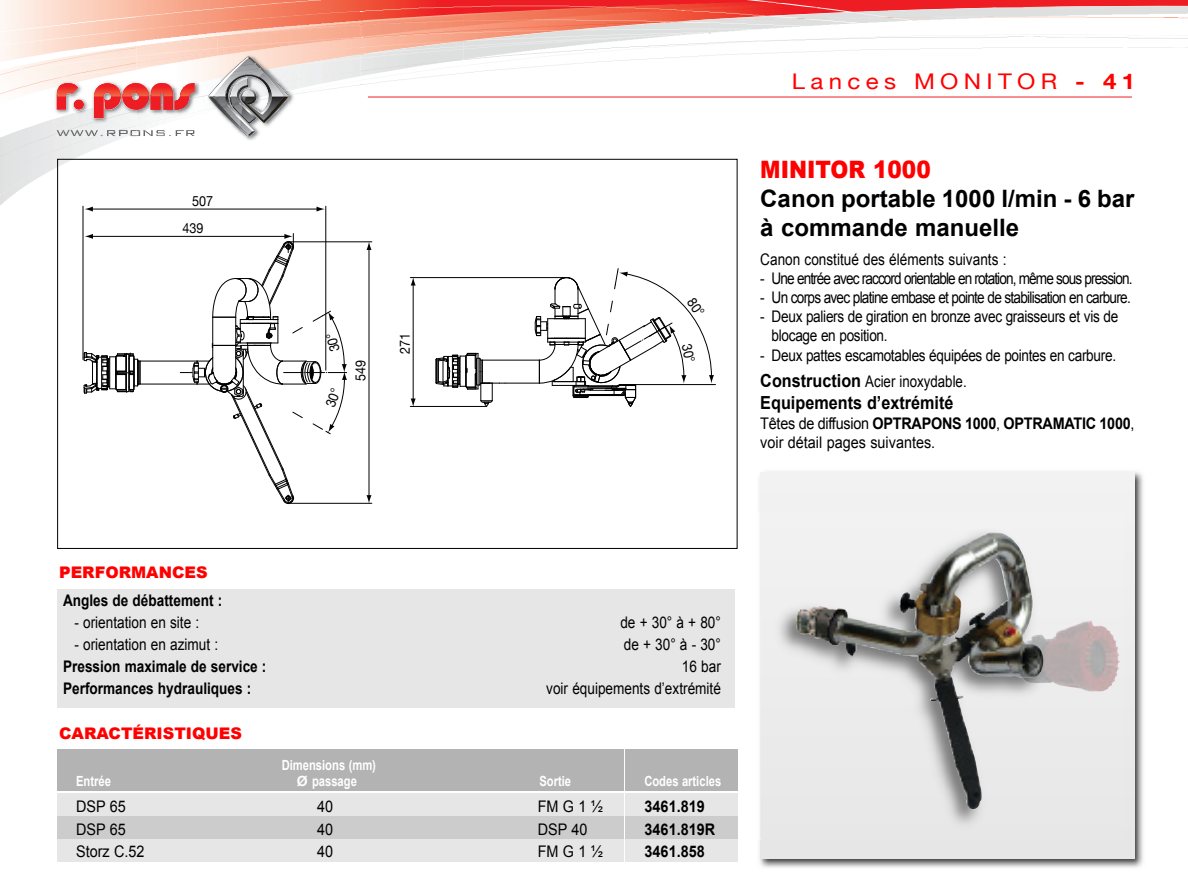
<style>
.page{position:relative;width:1188px;height:879px;background:#fff}
.page>*{position:absolute;margin:0;border:0;box-sizing:border-box;transform-origin:0 0}
.t1{font:700 24px/28.8px "Arial";color:#000}
.t2{font:900 24px "Arial";color:#f00;scale:.9 1}
.t3{font:21.6px "Helvetica Neue";letter-spacing:.22em;color:#f00;scale:1.11 1}
.t4{font:700 18px "Arial";color:#000;scale:.9 1}
.t5{font:16px/19.2px "Arial";letter-spacing:-.02em;color:#000;scale:.85 1}
.t6{font:16px "Arial";color:#000;scale:.85 1}
.t7{font:700 16px "Arial";color:#000;scale:.85 1}
.t8{font:16px/19.2px "Arial";color:#000;scale:.9 1}
.t9{font:16px "Arial";letter-spacing:-.065em;color:#000;scale:.85 1}
.t10{font:16px "Arial";letter-spacing:-.055em;color:#000;scale:.85 1}
.t11{font:16px "Arial";letter-spacing:-.02em;color:#000;scale:.9 1}
.t12{font:900 16px "Arial";color:#f00}
.t13{font:700 16px "Arial";color:#000;scale:.9 1}
.t14{font:700 14px "Arial";color:#fff;scale:.8 1}
.t15{font:14px "Helvetica Neue+QBAIZY";color:#000;scale:.9 1}
.t16{font:700 14px "Arial";color:#fff}
.s1{font-weight:700}
.s2{font-weight:700;font-size:18px}
</style>
<div class="page">
<img style="left:85px;top:68px;width:1047px;height:76px">
<svg style="left:0;top:0;width:1188px;height:17px;background:#f8ab9d"></svg>
<hr style="left:368px;top:97px;width:764px;height:1px;background:#ee1d23">
<img style="left:136px;top:9px;width:81px;height:2px">
<img style="left:136px;top:11px;width:81px;height:26px">
<img style="left:136px;top:37px;width:81px;height:31px">
<img style="left:136px;top:65px;width:26px;height:3px">
<img style="left:136px;top:48px;width:81px;height:8px">
<img style="left:93px;top:130px;width:31px;height:4px">
<img style="left:93px;top:134px;width:31px;height:2px">
<img style="left:136px;top:78px;width:72px;height:17px">
<img style="left:156px;top:59px;width:52px;height:7px">
<img style="left:136px;top:68px;width:72px;height:10px">
<svg style="left:94px;top:95px;width:42px;height:23px"></svg>
<img style="left:136px;top:111px;width:81px;height:48px">
<img style="left:136px;top:83px;width:59px;height:12px">
<img style="left:0;top:197px;width:10px;height:9px">
<img style="left:0;top:122px;width:93px;height:36px">
<img style="left:0;top:145px;width:69px;height:28px">
<img style="left:0;top:167px;width:47px;height:30px">
<img style="left:0;top:110px;width:85px;height:28px">
<img style="left:0;top:33px;width:136px;height:8px">
<img style="left:0;top:41px;width:136px;height:54px">
<img style="left:0;top:86px;width:127px;height:24px">
<img style="left:65px;top:43px;width:71px;height:8px">
<img style="left:0;top:17px;width:136px;height:16px">
<svg style="left:124px;top:130px;width:20px;height:6px"></svg>
<img style="left:136px;top:111px;width:70px;height:19px">
<img style="left:136px;top:95px;width:72px;height:16px">
<img style="left:217px;top:0;width:111px;height:6px">
<img style="left:217px;top:6px;width:132px;height:18px">
<img style="left:217px;top:24px;width:132px;height:13px">
<img style="left:217px;top:37px;width:132px;height:17px">
<img style="left:232px;top:25px;width:117px;height:10px">
<img style="left:217px;top:33px;width:29px;height:2px">
<img style="left:326px;top:38px;width:23px;height:3px">
<img style="left:289px;top:85px;width:74px;height:125px">
<img style="left:289px;top:105px;width:71px;height:4px">
<img style="left:289px;top:71px;width:60px;height:13px">
<img style="left:217px;top:54px;width:132px;height:14px">
<img style="left:289px;top:59px;width:34px;height:20px">
<img style="left:217px;top:120px;width:143px;height:89px">
<img style="left:289px;top:84px;width:71px;height:21px">
<svg style="left:208px;top:56px;width:81px;height:81px"></svg>
<img style="left:827px;top:0;width:19px;height:1px">
<img style="left:709px;top:0;width:118px;height:1px">
<svg style="left:349px;top:1px;width:839px;height:84px"></svg>
<img style="left:955px;top:6px;width:233px;height:13px">
<div style="left:57px;top:816px;width:680px;height:23px;background:#ccc"></div>
<div style="left:57px;top:793px;width:680px;height:23px;background:#e6e6e6"></div>
<div style="left:57px;top:839px;width:680px;height:23px;background:#e6e6e6"></div>
<hr style="left:91px;top:236px;width:195px;height:1px;background:#000">
<svg style="left:85px;top:234px;width:8px;height:5px"></svg>
<hr style="left:91px;top:209px;width:227px;height:1px;background:#000">
<svg style="left:84px;top:206px;width:9px;height:5px"></svg>
<svg style="left:316px;top:206px;width:9px;height:6px"></svg>
<hr style="left:325px;top:206px;width:1px;height:164px;background:#000">
<hr style="left:83px;top:206px;width:1px;height:153px;background:#000">
<hr style="left:369px;top:248px;width:1px;height:249px;background:#000">
<svg style="left:366px;top:495px;width:5px;height:8px"></svg>
<svg style="left:366px;top:242px;width:5px;height:8px"></svg>
<hr style="left:288px;top:241px;width:84px;height:1px;background:#000">
<hr style="left:288px;top:503px;width:84px;height:1px;background:#000">
<hr style="left:140px;top:383px;width:57px;height:1px;background:#000">
<hr style="left:140px;top:360px;width:57px;height:1px;background:#000">
<hr style="left:413px;top:284px;width:1px;height:116px;background:#000">
<svg style="left:411px;top:398px;width:5px;height:8px"></svg>
<svg style="left:411px;top:278px;width:5px;height:7px"></svg>
<hr style="left:410px;top:277px;width:153px;height:1px;background:#000">
<hr style="left:410px;top:406px;width:76px;height:1px;background:#000">
<hr style="left:482px;top:360px;width:57px;height:1px;background:#000">
<hr style="left:505px;top:383px;width:34px;height:1px;background:#000">
<svg style="left:83px;top:352px;width:57px;height:42px"></svg>
<svg style="left:434px;top:352px;width:71px;height:55px"></svg>
<img style="left:759px;top:471px;width:384px;height:397px">
<div style="left:760px;top:472px;width:374px;height:386px;background:#f1f1f1"></div>
<div style="left:57px;top:749px;width:680px;height:41px;background:#b3b3b3"></div>
<hr style="left:624px;top:748px;width:1px;height:115px;background:#fff">
<img style="left:759px;top:511px;width:361px;height:328px">
<img style="left:796px;top:592px;width:247px;height:217px">
<img style="left:1022px;top:620px;width:97px;height:71px">
<img style="left:1017px;top:642px;width:26px;height:36px">
<div style="left:57px;top:588px;width:678px;height:119px;background:#e6e6e6"></div>
<svg style="left:180px;top:233px;width:167px;height:272px"></svg>
<svg style="left:534px;top:268px;width:181px;height:139px"></svg>
<p class="t15" style="left:192px;top:192px;width:25px">507</p>
<p class="t15" style="left:182px;top:220px;width:25px">439</p>
<p class="t15" style="left:352px;top:381px;width:25px;rotate:-90deg">549</p>
<p class="t15" style="left:396px;top:354px;width:25px;rotate:-90deg">271</p>
<h2 class="t3" style="left:792px;top:68px;width:311px">Lances MONITOR <span class="s1">- 41</span></h2>
<h1 class="t2" style="left:760px;top:152px;width:191px">MINITOR 1000</h1>
<h1 class="t1" style="left:760px;top:184px;width:376px">Canon portable 1000 l/min - 6 bar à commande manuelle</h1>
<p class="t6" style="left:760px;top:250px;width:291px">Canon constitué des éléments suivants :</p>
<p class="t9" style="left:760px;top:269px;width:439px">- Une entrée avec raccord orientable en rotation, même sous pression.</p>
<p class="t10" style="left:760px;top:288px;width:437px">- Un corps avec platine embase et pointe de stabilisation en carbure.</p>
<p class="t5" style="left:771px;top:307px;width:409px;text-indent:-11px">- Deux paliers de giration en bronze avec graisseurs et vis de blocage en position.</p>
<p class="t5" style="left:760px;top:342px;width:420px;line-height:26.4px">- Deux pattes escamotables équipées de pointes en carbure.<br><span class="s2">Construction</span> Acier inoxydable.</p>
<p class="t4" style="left:760px;top:392px;width:216px">Equipements d’extrémité</p>
<p class="t8" style="left:760px;top:413px;width:417px">Têtes de diffusion <span class="s1">OPTRAPONS 1000</span>, <span class="s1">OPTRAMATIC 1000</span>, voir détail pages suivantes.</p>
<p class="t15" style="left:920px;top:279px;width:25px;rotate:-90deg">181</p>
<p class="t15" style="left:906px;top:293px;width:25px;rotate:-90deg">112</p>
<p class="t15" style="left:863px;top:319px;width:17px;rotate:-90deg">16</p>
<p class="t15" style="left:852px;top:343px;width:25px;rotate:-180deg">339</p>
<p class="t15" style="left:908px;top:427px;width:25px;rotate:-90deg">219</p>
<p class="t15" style="left:755px;top:427px;width:25px;rotate:-90deg">271</p>
<p class="t12" style="left:59px;top:560px;width:150px">PERFORMANCES</p>
<p class="t7" style="left:63px;top:592px;width:189px">Angles de débattement :</p>
<p class="t6" style="left:74px;top:614px;width:148px">- orientation en site :</p>
<p class="t5" style="left:620px;top:613px;width:120px">de + 30° à + 80°</p>
<p class="t6" style="left:74px;top:636px;width:170px">- orientation en azimut :</p>
<p class="t5" style="left:624px;top:635px;width:116px">de + 30° à - 30°</p>
<p class="t7" style="left:63px;top:658px;width:241px">Pression maximale de service :</p>
<p class="t5" style="left:682px;top:657px;width:47px">16 bar</p>
<p class="t7" style="left:63px;top:680px;width:223px">Performances hydrauliques :</p>
<p class="t6" style="left:546px;top:680px;width:207px">voir équipements d’extrémité</p>
<p class="t12" style="left:59px;top:721px;width:184px">CARACTÉRISTIQUES</p>
<p class="t14" style="left:282px;top:757px;width:119px">Dimensions (mm)</p>
<p class="t14" style="left:76px;top:773px;width:45px">Entrée</p>
<p class="t16" style="left:297px;top:773px;width:61px">Ø passage</p>
<p class="t14" style="left:539px;top:773px;width:41px">Sortie</p>
<p class="t14" style="left:644px;top:773px;width:98px">Codes articles</p>
<p class="t11" style="left:76px;top:797px;width:57px">DSP 65</p>
<p class="t11" style="left:317px;top:797px;width:19px">40</p>
<p class="t11" style="left:538px;top:797px;width:74px">FMG1½</p>
<p class="t13" style="left:644px;top:797px;width:68px">3461.819</p>
<p class="t11" style="left:76px;top:820px;width:57px">DSP 65</p>
<p class="t11" style="left:317px;top:820px;width:19px">40</p>
<p class="t11" style="left:538px;top:820px;width:57px">DSP 40</p>
<p class="t13" style="left:644px;top:820px;width:80px">3461.819R</p>
<p class="t11" style="left:76px;top:843px;width:78px">Storz C.52</p>
<p class="t11" style="left:317px;top:843px;width:19px">40</p>
<p class="t11" style="left:538px;top:843px;width:74px">FMG1½</p>
<p class="t13" style="left:644px;top:843px;width:68px">3461.858</p>
</div>
